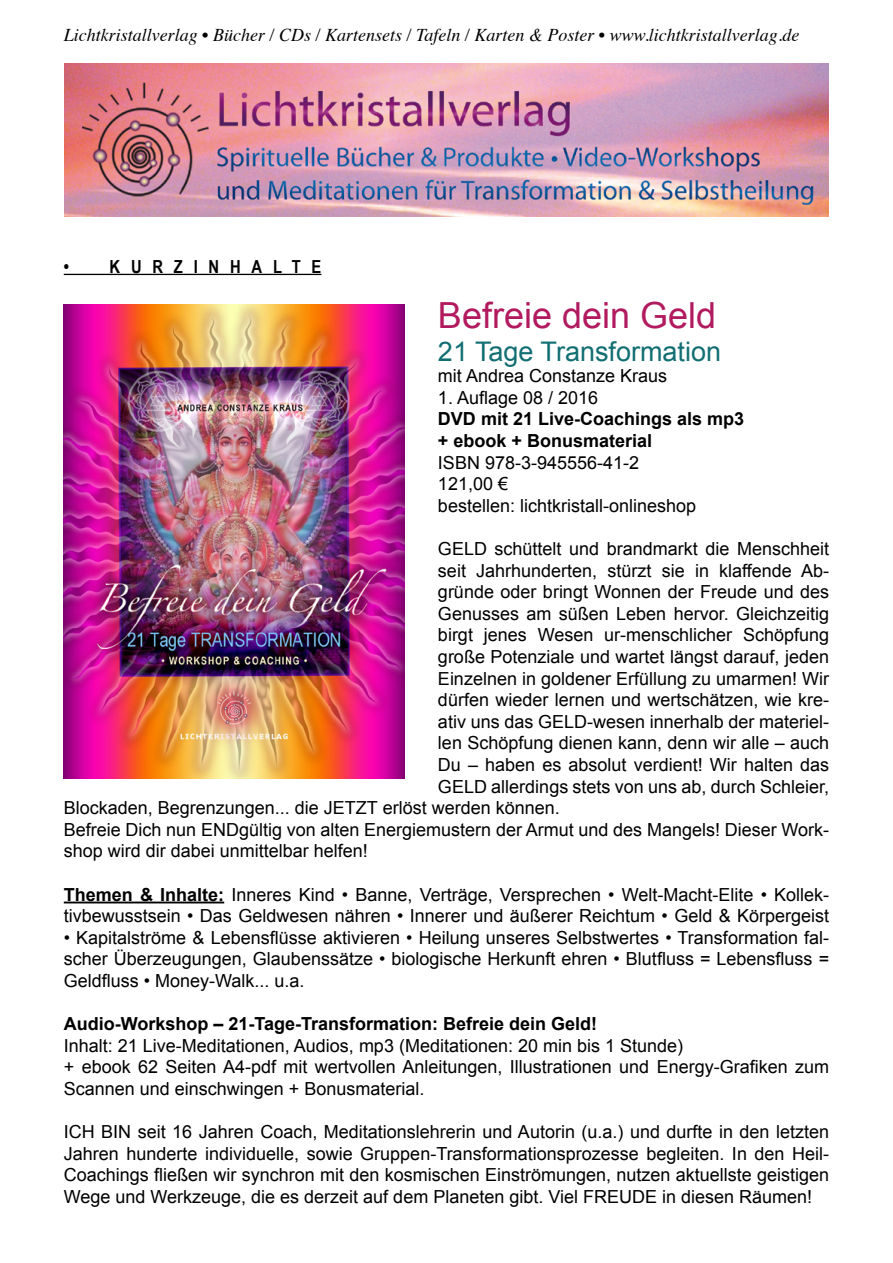
<style>
.page{position:relative;width:893px;height:1263px;background:#fff}
.page>*{position:absolute;margin:0;border:0;box-sizing:border-box;transform-origin:0 0}
.t1{font:36px "Arial";color:#b21a5f}
.t2{font:27px "Arial";color:#116e72}
.t3{font:18px/21.6px "Arial";color:#000}
.t4{font:700 18px/21.6px "Arial";color:#000}
.t5{font:italic 18px "Times";color:#000}
.t6{font:700 18px "Arial Narrow";letter-spacing:.6em;color:#000}
.s1{font-weight:700}
</style>
<div class="page">
<hr style="left:64px;top:274px;width:257px;height:1px;background:#000">
<img style="left:65px;top:64px;width:763px;height:153px">
<hr style="left:64px;top:901px;width:160px;height:2px;background:#000">
<img style="left:64px;top:304px;width:340px;height:474px">
<p class="t5" style="left:64px;top:19px;width:737px">Lichtkristallverlag • Bücher / CDs / Kartensets / Tafeln / Karten &amp; Poster • www.lichtkristallverlag.de</p>
<p class="t6" style="left:64px;top:253px;width:259px">• KURZINHALTE</p>
<h1 class="t1" style="left:438px;top:292px;width:280px">Befreie dein Geld</h1>
<h2 class="t2" style="left:438px;top:333px;width:285px">21 Tage Transformation</h2>
<p class="t3" style="left:438px;top:365px;width:231px">mit Andrea Constanze Kraus</p>
<p class="t3" style="left:438px;top:387px;width:162px">1. Auflage 08 / 2016</p>
<p class="t4" style="left:438px;top:409px;width:308px">DVD mit 21 Live-Coachings als mp3 + ebook + Bonusmaterial</p>
<p class="t3" style="left:438px;top:452px;width:260px">ISBN 978-3-945556-41-2<br>121,00 €<br>bestellen: lichtkristall-onlineshop</p>
<p class="t3" style="left:438px;top:538px;width:393px">GELD schüttelt und brandmarkt die Menschheit</p>
<p class="t3" style="left:438px;top:560px;width:393px">seit Jahrhunderten, stürzt sie in klaffende Ab-</p>
<p class="t3" style="left:438px;top:581px;width:393px">gründe oder bringt Wonnen der Freude und des</p>
<p class="t3" style="left:438px;top:603px;width:393px">Genusses am süßen Leben hervor. Gleichzeitig</p>
<p class="t3" style="left:438px;top:624px;width:393px">birgt jenes Wesen ur-menschlicher Schöpfung</p>
<p class="t3" style="left:438px;top:646px;width:393px">große Potenziale und wartet längst darauf, jeden</p>
<p class="t3" style="left:438px;top:668px;width:393px">Einzelnen in goldener Erfüllung zu umarmen! Wir</p>
<p class="t3" style="left:438px;top:689px;width:393px">dürfen wieder lernen und wertschätzen, wie kre-</p>
<p class="t3" style="left:438px;top:711px;width:393px">ativ uns das GELD-wesen innerhalb der materiel-</p>
<p class="t3" style="left:438px;top:732px;width:393px">len Schöpfung dienen kann, denn wir alle – auch</p>
<p class="t3" style="left:438px;top:754px;width:393px">Du – haben es absolut verdient! Wir halten das</p>
<p class="t3" style="left:438px;top:776px;width:393px">GELD allerdings stets von uns ab, durch Schleier,</p>
<p class="t3" style="left:64px;top:797px;width:497px">Blockaden, Begrenzungen... die JETZT erlöst werden können.</p>
<p class="t3" style="left:64px;top:819px;width:767px">Befreie Dich nun ENDgültig von alten Energiemustern der Armut und des Mangels! Dieser Work-</p>
<p class="t3" style="left:64px;top:840px;width:306px">shop wird dir dabei unmittelbar helfen!</p>
<p class="t3" style="left:64px;top:884px;width:767px"><span class="s1">Themen &amp; Inhalte:</span> Inneres Kind • Banne, Verträge, Versprechen • Welt-Macht-Elite • Kollek&shy;tivbewusstsein • Das Geldwesen nähren • Innerer und äußerer Reichtum • Geld &amp; Körpergeist</p>
<p class="t3" style="left:64px;top:927px;width:767px;text-align:justify">• Kapitalströme &amp; Lebensflüsse aktivieren • Heilung unseres Selbstwertes • Transformation fal&shy;scher Überzeugungen, Glaubenssätze • biologische Herkunft ehren • Blutfluss = Lebensfluss = Geldfluss • Money-Walk... u.a.</p>
<p class="t4" style="left:64px;top:1014px;width:535px">Audio-Workshop – 21-Tage-Transformation: Befreie dein Geld!</p>
<p class="t3" style="left:64px;top:1035px;width:767px">Inhalt: 21 Live-Meditationen, Audios, mp3 (Meditationen: 20 min bis 1 Stunde)<br>+ ebook 62 Seiten A4-pdf mit wertvollen Anleitungen, Illustrationen und Energy-Grafiken zum<br>Scannen und einschwingen + Bonusmaterial.</p>
<p class="t3" style="left:64px;top:1121px;width:767px;text-align:justify">ICH BIN seit 16 Jahren Coach, Meditationslehrerin und Autorin (u.a.) und durfte in den letzten Jahren hunderte individuelle, sowie Gruppen-Transformationsprozesse begleiten. In den Heil-Coachings fließen wir synchron mit den kosmischen Einströmungen, nutzen aktuellste geistigen Wege und Werkzeuge, die es derzeit auf dem Planeten gibt. Viel FREUDE in diesen Räumen!</p>
</div>
